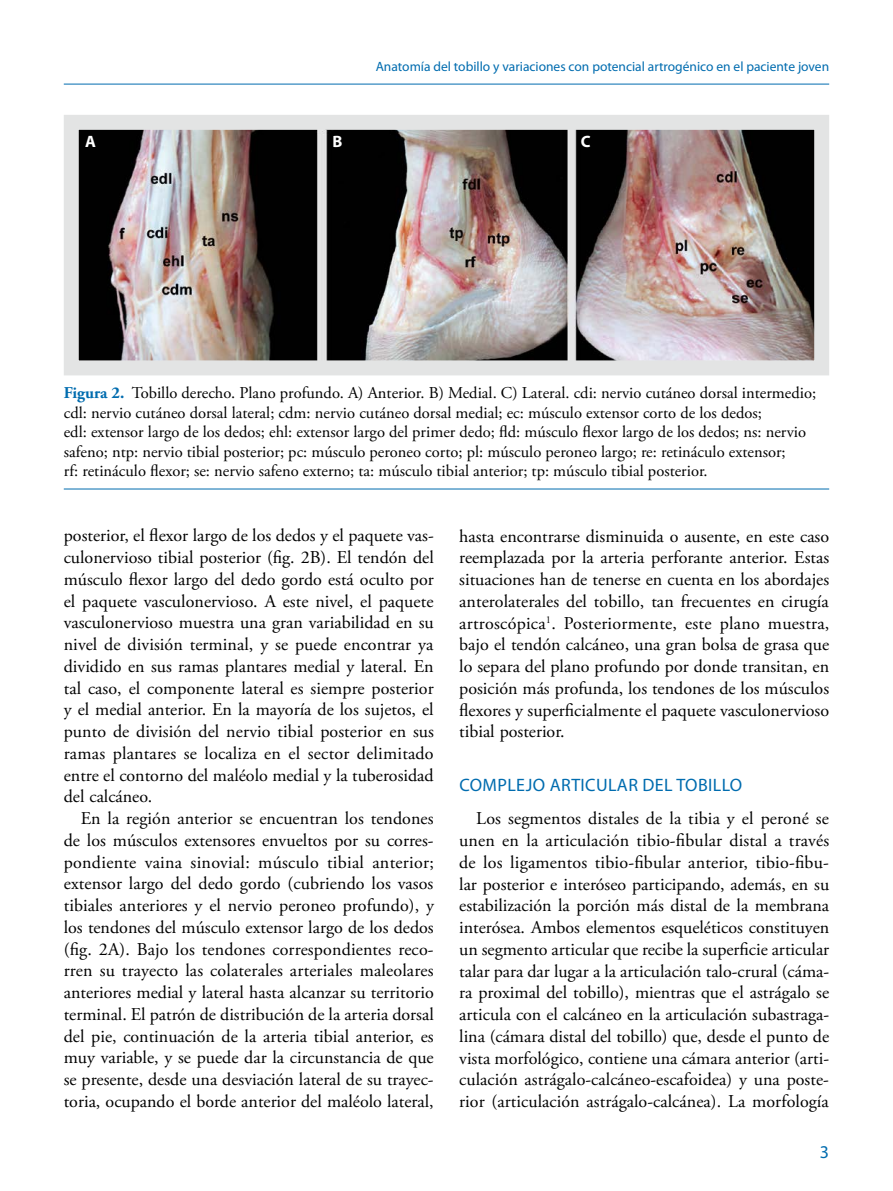
<style>
.page{position:relative;width:893px;height:1191px;background:#fff}
.page>*{position:absolute;margin:0;border:0;box-sizing:border-box;transform-origin:0 0}
.t1{font:18px/21.8px "Adobe Garamond Pro";color:#000;text-align:justify}
.t2{font:18px "Myriad Pro";letter-spacing:.02em;color:#006caf}
.t3{font:16.5px/19.5px "Adobe Garamond Pro";color:#000}
.t4{font:700 16.5px "Myriad Pro";color:#fff}
.t5{font:13.5px "Myriad Pro";color:#006caf}
.s1{font-weight:700;color:#006caf}
</style>
<div class="page">
<hr style="left:64px;top:84px;width:765px;height:1px;background:#006caf">
<img style="left:80px;top:131px;width:733px;height:228px">
<div style="left:64px;top:115px;width:765px;height:260px;border:15px solid #e3e4e4"></div>
<hr style="left:64px;top:489px;width:765px;height:1px;background:#006caf">
<p class="t5" style="left:376px;top:58px;width:455px">Anatomía del tobillo y variaciones con potencial artrogénico en el paciente joven</p>
<p class="t4" style="left:85px;top:130px;width:12px">A</p>
<p class="t4" style="left:333px;top:130px;width:11px">B</p>
<p class="t4" style="left:581px;top:130px;width:11px">C</p>
<p class="t3" style="left:64px;top:383px;width:754px"><span class="s1">Figura 2.</span> Tobillo derecho. Plano profundo. A) Anterior. B) Medial. C) Lateral. cdi: nervio cutáneo dorsal intermedio; cdl: nervio cutáneo dorsal lateral; cdm: nervio cutáneo dorsal medial; ec: músculo extensor corto de los dedos;<br>edl: extensor largo de los dedos; ehl: extensor largo del primer dedo; fld: músculo flexor largo de los dedos; ns: nervio safeno; ntp: nervio tibial posterior; pc: músculo peroneo corto; pl: músculo peroneo largo; re: retináculo extensor;<br>rf: retináculo flexor; se: nervio safeno externo; ta: músculo tibial anterior; tp: músculo tibial posterior.</p>
<p class="t1" style="left:64px;top:525px;width:372px">posterior, el flexor largo de los dedos y el paquete vas&shy;culonervioso tibial posterior (fig. 2B). El tendón del músculo flexor largo del dedo gordo está oculto por el paquete vasculonervioso. A este nivel, el paquete vasculonervioso muestra una gran variabilidad en su nivel de división terminal, y se puede encontrar ya dividido en sus ramas plantares medial y lateral. En tal caso, el componente lateral es siempre posterior y el medial anterior. En la mayoría de los sujetos, el punto de división del nervio tibial posterior en sus ramas plantares se localiza en el sector delimitado entre el contorno del maléolo medial y la tuberosidad del calcáneo.</p>
<p class="t1" style="left:64px;top:808px;width:372px;text-indent:17px">En la región anterior se encuentran los tendones de los músculos extensores envueltos por su corres&shy;pondiente vaina sinovial: músculo tibial anterior; extensor largo del dedo gordo (cubriendo los vasos tibiales anteriores y el nervio peroneo profundo), y los tendones del músculo extensor largo de los dedos (fig. 2A). Bajo los tendones correspondientes reco&shy;rren su trayecto las colaterales arteriales maleolares anteriores medial y lateral hasta alcanzar su territorio terminal. El patrón de distribución de la arteria dorsal del pie, continuación de la arteria tibial anterior, es muy variable, y se puede dar la circunstancia de que se presente, desde una desviación lateral de su trayec&shy;toria, ocupando el borde anterior del maléolo lateral,</p>
<p class="t1" style="left:459px;top:525px;width:372px">hasta encontrarse disminuida o ausente, en este caso reemplazada por la arteria perforante anterior. Estas situaciones han de tenerse en cuenta en los abordajes anterolaterales del tobillo, tan frecuentes en cirugía artroscópica<sup>1</sup>. Posteriormente, este plano muestra, bajo el tendón calcáneo, una gran bolsa de grasa que lo separa del plano profundo por donde transitan, en posición más profunda, los tendones de los músculos flexores y superficialmente el paquete vasculonervioso tibial posterior.</p>
<p class="t2" style="left:459px;top:774px;width:101px">Complejo articu</p>
<p class="t2" style="left:608px;top:774px;width:133px">lar del tobillo</p>
<p class="t1" style="left:459px;top:808px;width:371px;text-indent:17px">Los segmentos distales de la tibia y el peroné se unen en la articulación tibio-fibular distal a través de los ligamentos tibio-fibular anterior, tibio-fibu&shy;lar posterior e interóseo participando, además, en su estabilización la porción más distal de la membrana interósea. Ambos elementos esqueléticos constituyen un segmento articular que recibe la superficie articular talar para dar lugar a la articulación talo-crural (cáma&shy;ra proximal del tobillo), mientras que el astrágalo se articula con el calcáneo en la articulación subastraga&shy;lina (cámara distal del tobillo) que, desde el punto de vista morfológico, contiene una cámara anterior (arti&shy;culación astrágalo-calcáneo-escafoidea) y una poste&shy;rior (articulación astrágalo-calcánea). La morfología</p>
<p class="t2" style="left:820px;top:1140px;width:11px">3</p>
</div>
